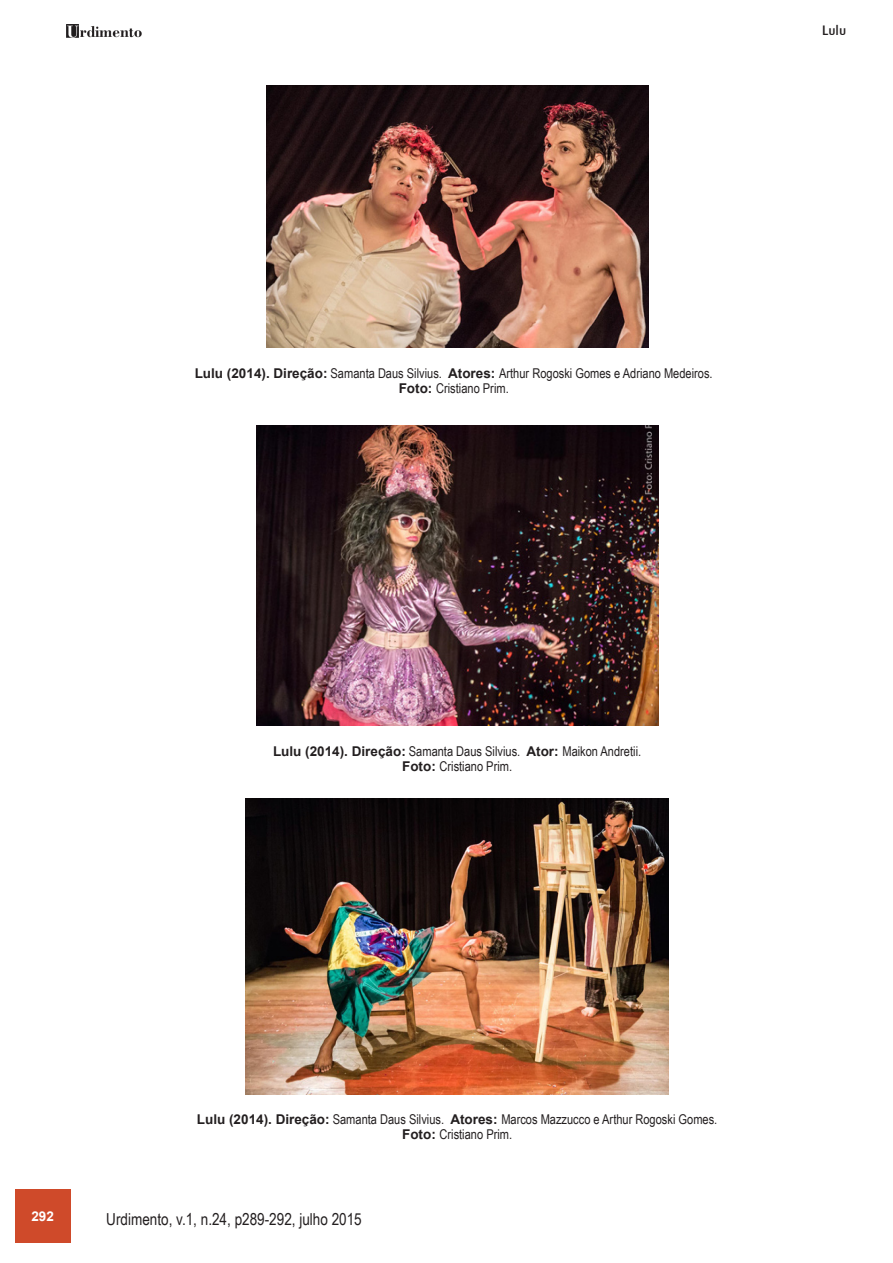
<style>
.page{position:relative;width:893px;height:1263px;background:#fff}
.page>*{position:absolute;margin:0;border:0;box-sizing:border-box;transform-origin:0 0}
.autores_rodapé{font:16.5px "Arial Narrow";color:#231f20}
.legenda{font:13.5px "Arial Narrow";color:#231f20}
.legenda-2{font:13.5px "Negotiate Free";color:#231f20}
.t1{font:700 13.5px "Arial";color:#fff}
.s1{font-family:"Arial";font-weight:700}
</style>
<div class="page">
<div style="left:15px;top:1189px;width:55px;height:53px;background:#cf4a2a"></div>
<img style="left:67px;top:25px;width:75px;height:13px">
<img style="left:267px;top:85px;width:381px;height:262px">
<img style="left:256px;top:426px;width:402px;height:300px">
<img style="left:246px;top:798px;width:423px;height:297px">
<p class="legenda-2" style="left:822px;top:22px;width:26px">Lulu</p>
<p class="legenda" style="left:195px;top:364px;width:519px"><span class="s1">Lulu (2014). Direção:</span> Samanta Daus Silvius. <span class="s1">Atores:</span> Arthur Rogoski Gomes e Adriano Medeiros.</p>
<p class="legenda" style="left:399px;top:379px;width:112px"><span class="s1">Foto:</span> Cristiano Prim.</p>
<p class="legenda" style="left:273px;top:742px;width:370px"><span class="s1">Lulu (2014). Direção:</span> Samanta Daus Silvius. <span class="s1">Ator:</span> Maikon Andretii.</p>
<p class="legenda" style="left:402px;top:757px;width:112px"><span class="s1">Foto:</span> Cristiano Prim.</p>
<p class="legenda" style="left:197px;top:1109px;width:522px"><span class="s1">Lulu (2014). Direção:</span> Samanta Daus Silvius. <span class="s1">Atores:</span> Marcos Mazzucco e Arthur Rogoski Gomes.</p>
<p class="legenda" style="left:402px;top:1124px;width:112px"><span class="s1">Foto:</span> Cristiano Prim.</p>
<p class="t1" style="left:31px;top:1207px;width:24px">292</p>
<p class="autores_rodapé" style="left:106px;top:1206px;width:257px">Urdimento, v.1, n.24, p289-292, julho 2015</p>
</div>
